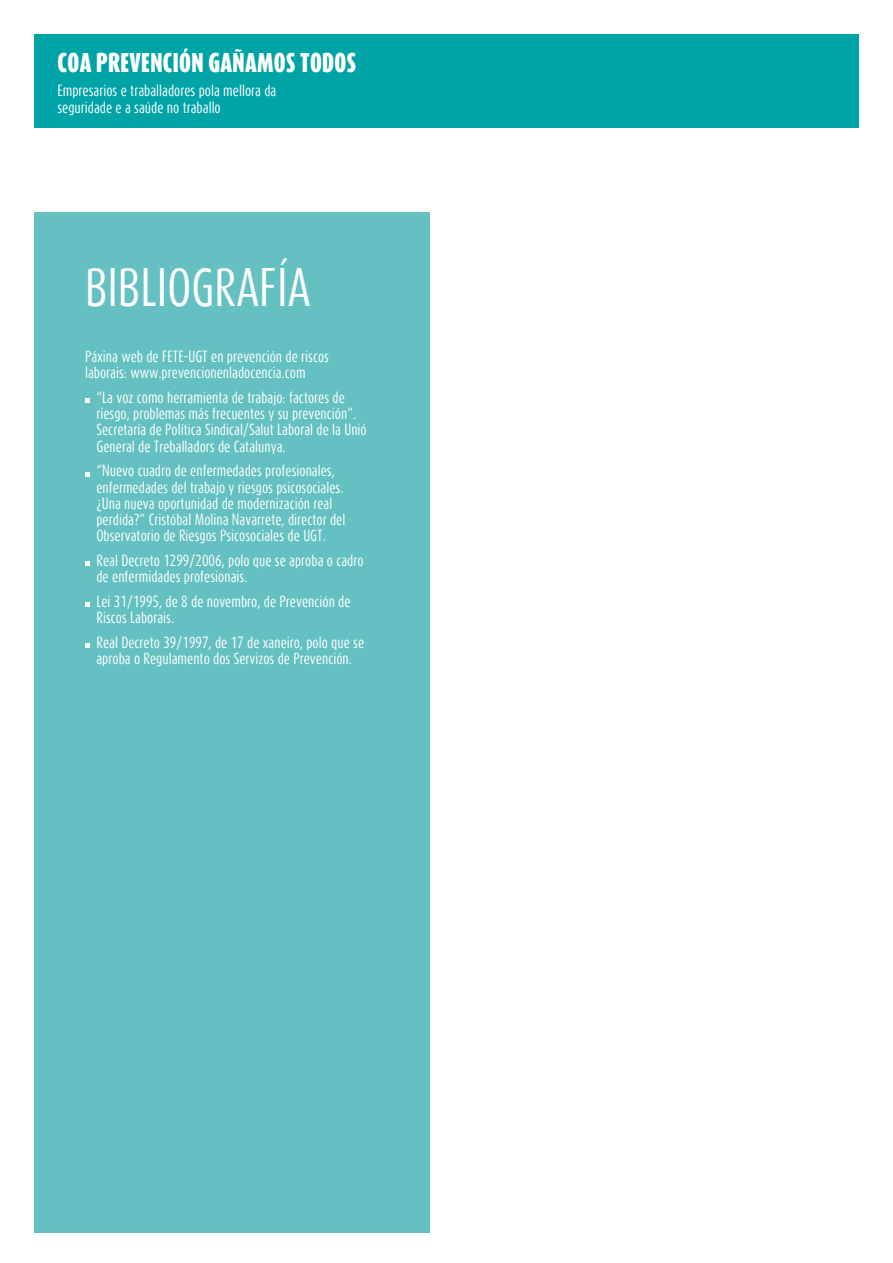
<style>
.page{position:relative;width:893px;height:1263px;background:#fff}
.page>*{position:absolute;margin:0;border:0;box-sizing:border-box;transform-origin:0 0}
.t1{font:45px "Dax Compact";color:#fff}
.t2{font:900 22.5px "Dax Compact";letter-spacing:.015em;color:#fff}
.t3{font:13.5px/16.2px "Dax Compact";color:#fff}
</style>
<div class="page">
<div style="left:34px;top:34px;width:825px;height:94px;background:#00a4a7"></div>
<div style="left:34px;top:213px;width:395px;height:1020px;background:#64c0c1"></div>
<svg style="left:85px;top:399px;width:4px;height:4px"></svg>
<svg style="left:85px;top:472px;width:4px;height:4px"></svg>
<svg style="left:85px;top:561px;width:4px;height:5px"></svg>
<svg style="left:85px;top:602px;width:4px;height:5px"></svg>
<svg style="left:85px;top:643px;width:4px;height:5px"></svg>
<h2 class="t2" style="left:58px;top:48px;width:300px">COA PREVENCIÓN GAÑAMOS TODOS</h2>
<p class="t3" style="left:57px;top:82px;width:221px">Empresarios e traballadores pola mellora da seguridade e a saúde no traballo</p>
<h1 class="t1" style="left:85px;top:258px;width:227px">BIBLIOGRAFÍA</h1>
<p class="t3" style="left:85px;top:348px;width:245px">Páxina web de FETE-UGT en prevención de riscos laborais: www.prevencionenladocencia.com</p>
<p class="t3" style="left:96px;top:389px;width:272px">“La voz como herramienta de trabajo: factores de riesgo, problemas más frecuentes y su prevención”.<br>Secretaría de Política Sindical/Salut Laboral de la Unió General de Treballadors de Catalunya.</p>
<p class="t3" style="left:96px;top:462px;width:250px">“Nuevo cuadro de enfermedades profesionales, enfermedades del trabajo y riesgos psicosociales. ¿Una nueva oportunidad de modernización real perdida?” Cristóbal Molina Navarrete, director del Observatorio de Riesgos Psicosociales de UGT.</p>
<p class="t3" style="left:96px;top:552px;width:269px">Real Decreto 1299/2006, polo que se aproba o cadro de enfermidades profesionais.</p>
<p class="t3" style="left:96px;top:593px;width:256px">Lei 31/1995, de 8 de novembro, de Prevención de<br>Riscos Laborais.</p>
<p class="t3" style="left:96px;top:634px;width:269px">Real Decreto 39/1997, de 17 de xaneiro, polo que se aproba o Regulamento dos Servizos de Prevención.</p>
</div>
